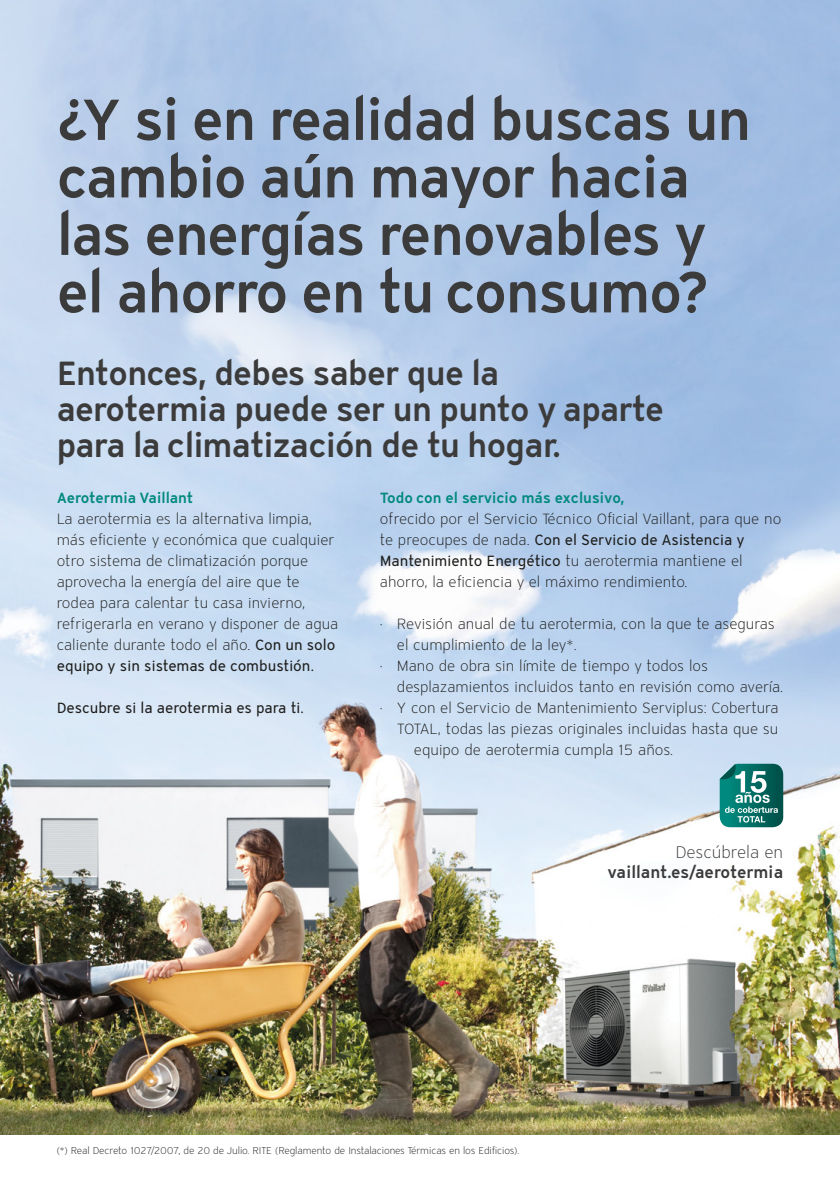
<style>
.page{position:relative;width:840px;height:1191px;background:#fff}
.page>*{position:absolute;margin:0;border:0;box-sizing:border-box;transform-origin:0 0}
.t1{font:600 57.4px/57.4px "Vaillant 14";letter-spacing:-.02em;color:#3c3b3b}
.t2{font:600 34px/36px "Vaillant 14";letter-spacing:-.02em;color:#3c3b3b}
.t3{font:600 17px "Vaillant 14";letter-spacing:-.005em;color:#3c3b3b}
.t4{font:300 17px "Vaillant 14";letter-spacing:-.01em;color:#3c3b3b}
.t5{font:300 15px/21px "Vaillant 14";color:#1d1d1b}
.t6{font:600 15px "Vaillant 14";color:#00897e}
.t7{font:15px "Vaillant 14";letter-spacing:-.01em;color:#1d1d1b}
.t8{font:300 10px "Vaillant 14";letter-spacing:-.01em;color:#1d1d1b}
.s1{font-weight:400}
</style>
<div class="page">
<img style="left:0;top:113px;width:839px;height:1021px">
<svg style="left:719px;top:763px;width:63px;height:64px;background:#378c86"></svg>
<h1 class="t1" style="left:57px;top:96px;width:695px">¿Y si en realidad buscas un cambio aún mayor hacia las energías renovables y el ahorro en tu consumo?</h1>
<h2 class="t2" style="left:57px;top:357px;width:608px">Entonces, debes saber que la aerotermia puede ser un punto y aparte para la climatización de tu hogar.</h2>
<p class="t6" style="left:57px;top:491px;width:138px">Aerotermia Vaillant</p>
<p class="t5" style="left:57px;top:509px;width:283px">La aerotermia es la alternativa limpia, más eficiente y económica que cualquier otro sistema de climatización porque aprovecha la energía del aire que te rodea para calentar tu casa invierno, refrigerarla en verano y disponer de agua caliente durante todo el año. <span class="s1">Con un solo equipo y sin sistemas de combustión.</span></p>
<p class="t7" style="left:57px;top:701px;width:248px">Descubre si la aerotermia es para ti.</p>
<p class="t6" style="left:380px;top:491px;width:246px">Todo con el servicio más exclusivo,</p>
<p class="t5" style="left:380px;top:509px;width:403px">ofrecido por el Servicio Técnico Oficial Vaillant, para que no te preocupes de nada. <span class="s1">Con el Servicio de Asistencia y Mantenimiento Energético</span> tu aerotermia mantiene el ahorro, la eficiencia y el máximo rendimiento.</p>
<p class="t5" style="left:380px;top:614px;width:396px">· Revisión anual de tu aerotermia, con la que te aseguras</p>
<p class="t5" style="left:397px;top:635px;width:181px">el cumplimiento de la ley*.</p>
<p class="t5" style="left:380px;top:656px;width:329px">· Mano de obra sin límite de tiempo y todos los</p>
<p class="t5" style="left:397px;top:677px;width:387px">desplazamientos incluidos tanto en revisión como avería.</p>
<p class="t5" style="left:380px;top:698px;width:400px">· Y con el Servicio de Mantenimiento Serviplus: Cobertura</p>
<p class="t5" style="left:397px;top:719px;width:383px">TOTAL, todas las piezas originales incluidas hasta que su</p>
<p class="t5" style="left:414px;top:740px;width:260px">equipo de aerotermia cumpla 15 años.</p>
<p class="t4" style="left:675px;top:844px;width:109px">Descúbrela en</p>
<p class="t3" style="left:607px;top:864px;width:177px">vaillant.es/aerotermia</p>
<p class="t8" style="left:57px;top:1145px;width:464px">(*) Real Decreto 1027/2007, de 20 de Julio. RITE (Reglamento de Instalaciones Térmicas en los Edificios).</p>
</div>
